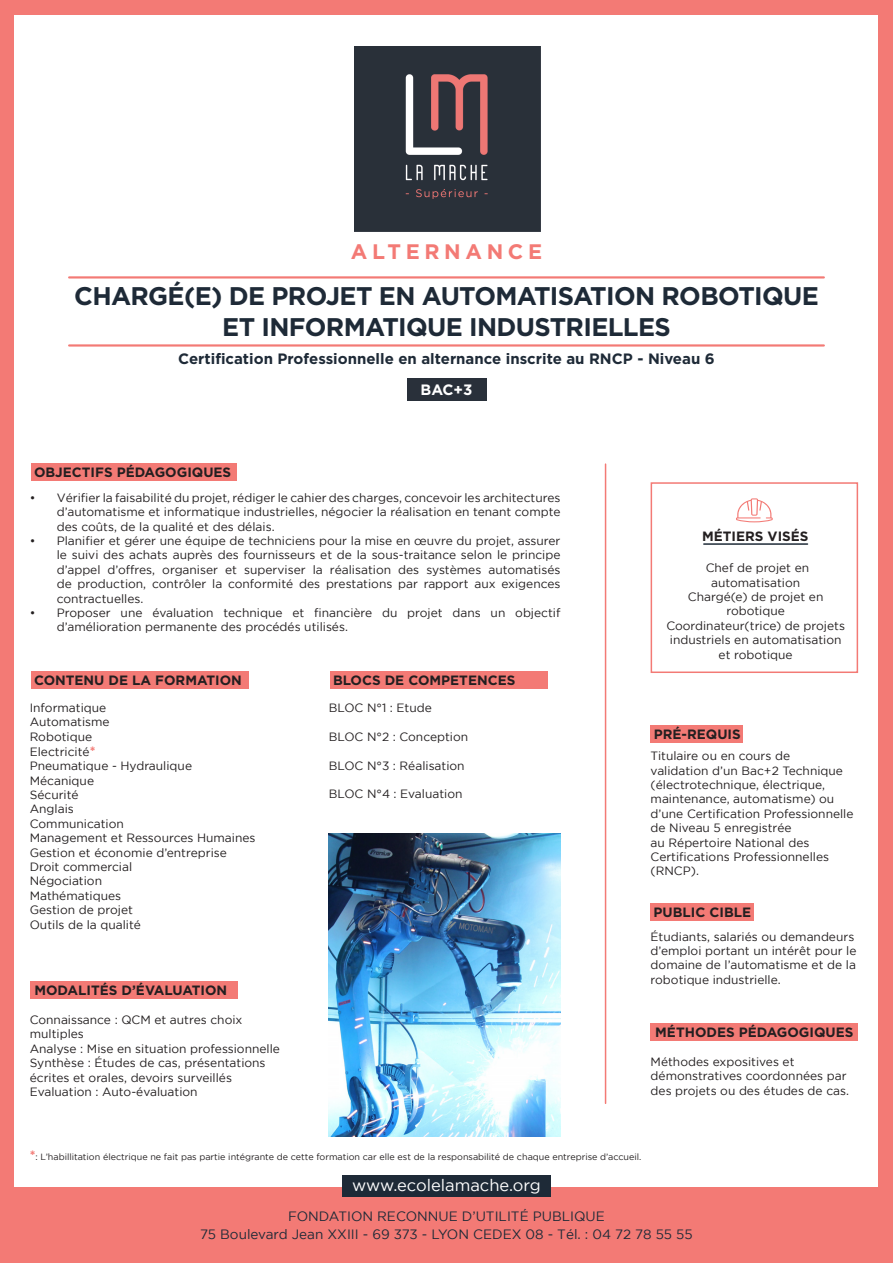
<style>
.page{position:relative;width:893px;height:1263px;background:#f37a75}
.page>*{position:absolute;margin:0;border:0;box-sizing:border-box;transform-origin:0 0}
.t1{font:700 25.5px "Gotham";letter-spacing:-.025em;color:#1e2a37}
.t2{font:700 21px "Gotham";letter-spacing:.22em;color:#f37a75}
.t3{font:19.95px "Gotham";letter-spacing:.16em;color:#f37b75}
.t4{font:16.5px "Gotham";color:#fff}
.t5{font:700 15px "Gotham";color:#1e2a37}
.t6{font:700 15px "Gotham";color:#fff}
.t7{font:700 13.5px "Gotham";color:#231f20}
.t8{font:13.5px "Gotham";color:#1e2a37}
.t9{font:12px/14.4px "Gotham";color:#231f20}
.t10{font:9px "Gotham";color:#231f20}
.s1{font-weight:700;font-size:13.5px;color:#f37a75}
</style>
<div class="page">
<div style="left:15px;top:15px;width:863px;height:1171px;background:#fff"></div>
<div style="left:342px;top:1176px;width:209px;height:21px;background:#1e2a37"></div>
<hr style="left:69px;top:276px;width:755px;height:2px;background:#f37a75">
<hr style="left:69px;top:344px;width:755px;height:3px;background:#f37a75">
<img style="left:354px;top:46px;width:186px;height:186px">
<hr style="left:605px;top:464px;width:1px;height:639px;background:#f37a75">
<div style="left:31px;top:463px;width:205px;height:17px;background:#f37a75"></div>
<div style="left:651px;top:904px;width:103px;height:17px;background:#f37a75"></div>
<div style="left:651px;top:725px;width:92px;height:17px;background:#f37a75"></div>
<div style="left:31px;top:672px;width:217px;height:17px;background:#f37a75"></div>
<div style="left:651px;top:1024px;width:207px;height:17px;background:#f37a75"></div>
<div style="left:30px;top:982px;width:207px;height:17px;background:#f37a75"></div>
<div style="left:407px;top:378px;width:79px;height:23px;background:#29303a"></div>
<hr style="left:704px;top:543px;width:103px;height:2px;background:#1e2a37">
<svg style="left:736px;top:498px;width:37px;height:24px"></svg>
<div style="left:651px;top:482px;width:207px;height:191px;border:2px solid #f37a75"></div>
<img style="left:329px;top:833px;width:231px;height:303px">
<div style="left:330px;top:672px;width:217px;height:17px;background:#f37a75"></div>
<p class="t2" style="left:351px;top:240px;width:193px">ALTERNANCE</p>
<p class="t3" style="left:358px;top:246px;width:164px">- Supérieur -</p>
<p class="t1" style="left:74px;top:281px;width:746px">CHARGÉ(E) DE PROJET EN AUTOMATISATION ROBOTIQUE</p>
<p class="t1" style="left:222px;top:312px;width:450px">ET INFORMATIQUE INDUSTRIELLES</p>
<p class="t5" style="left:178px;top:350px;width:538px">Certification Professionnelle en alternance inscrite au RNCP - Niveau 6</p>
<p class="t6" style="left:421px;top:381px;width:53px">BAC+3</p>
<p class="t7" style="left:34px;top:464px;width:199px">OBJECTIFS PÉDAGOGIQUES</p>
<p class="t9" style="left:57px;top:490px;width:505px;text-align:justify;text-indent:-27px">• Vérifier la faisabilité du projet, rédiger le cahier des charges, concevoir les architectures d’automatisme et informatique industrielles, négocier la réalisation en tenant compte des coûts, de la qualité et des délais.</p>
<p class="t9" style="left:57px;top:533px;width:505px;text-align:justify;text-indent:-27px">• Planifier et gérer une équipe de techniciens pour la mise en œuvre du projet, assurer le suivi des achats auprès des fournisseurs et de la sous-traitance selon le principe d’appel d’offres, organiser et superviser la réalisation des systèmes automatisés de production, contrôler la conformité des prestations par rapport aux exigences contractuelles.</p>
<p class="t9" style="left:57px;top:605px;width:505px;text-indent:-27px">• Proposer une évaluation technique et financière du projet dans un objectif d’amélioration permanente des procédés utilisés.</p>
<p class="t7" style="left:34px;top:673px;width:209px">CONTENU DE LA FORMATION</p>
<p class="t9" style="left:30px;top:700px;width:78px">Informatique</p>
<p class="t9" style="left:30px;top:715px;width:81px">Automatisme</p>
<p class="t9" style="left:30px;top:729px;width:64px">Robotique</p>
<p class="t9" style="left:30px;top:744px;width:67px">Electricité<span class="s1">*</span></p>
<p class="t9" style="left:30px;top:758px;width:164px">Pneumatique - Hydraulique</p>
<p class="t9" style="left:30px;top:773px;width:66px">Mécanique</p>
<p class="t9" style="left:30px;top:787px;width:50px">Sécurité</p>
<p class="t9" style="left:30px;top:802px;width:46px">Anglais</p>
<p class="t9" style="left:30px;top:816px;width:96px">Communication</p>
<p class="t9" style="left:30px;top:830px;width:227px">Management et Ressources Humaines</p>
<p class="t9" style="left:30px;top:845px;width:199px">Gestion et économie d’entreprise</p>
<p class="t9" style="left:30px;top:859px;width:104px">Droit commercial</p>
<p class="t9" style="left:30px;top:874px;width:74px">Négociation</p>
<p class="t9" style="left:30px;top:888px;width:93px">Mathématiques</p>
<p class="t9" style="left:30px;top:902px;width:105px">Gestion de projet</p>
<p class="t9" style="left:30px;top:917px;width:113px">Outils de la qualité</p>
<p class="t7" style="left:34px;top:982px;width:194px">MODALITÉS D’ÉVALUATION</p>
<p class="t9" style="left:30px;top:1012px;width:214px">Connaissance : QCM et autres choix multiples</p>
<p class="t9" style="left:30px;top:1041px;width:252px">Analyse : Mise en situation professionnelle</p>
<p class="t9" style="left:30px;top:1055px;width:237px">Synthèse : Études de cas, présentations écrites et orales, devoirs surveillés</p>
<p class="t9" style="left:30px;top:1084px;width:169px">Evaluation : Auto-évaluation</p>
<p class="t7" style="left:333px;top:673px;width:184px">BLOCS DE COMPETENCES</p>
<p class="t9" style="left:329px;top:700px;width:105px">BLOC N°1 : Etude</p>
<p class="t9" style="left:329px;top:729px;width:141px">BLOC N°2 : Conception</p>
<p class="t9" style="left:329px;top:758px;width:137px">BLOC N°3 : Réalisation</p>
<p class="t9" style="left:329px;top:787px;width:135px">BLOC N°4 : Evaluation</p>
<p class="t7" style="left:702px;top:528px;width:108px">MÉTIERS VISÉS</p>
<p class="t9" style="left:706px;top:560px;width:105px;text-align:center">Chef de projet en automatisation</p>
<p class="t9" style="left:688px;top:589px;width:137px;text-align:center">Chargé(e) de projet en robotique</p>
<p class="t9" style="left:666px;top:618px;width:180px;text-align:center">Coordinateur(trice) de projets industriels en automatisation et robotique</p>
<p class="t7" style="left:654px;top:726px;width:88px">PRÉ-REQUIS</p>
<p class="t9" style="left:651px;top:748px;width:204px">Titulaire ou en cours de<br>validation d’un Bac+2 Technique (électrotechnique, électrique, maintenance, automatisme) ou d’une Certification Professionnelle de Niveau 5 enregistrée<br>au Répertoire National des<br>Certifications Professionnelles (RNCP).</p>
<p class="t7" style="left:654px;top:904px;width:99px">PUBLIC CIBLE</p>
<p class="t9" style="left:651px;top:929px;width:207px">Étudiants, salariés ou demandeurs d’emploi portant un intérêt pour le domaine de l’automatisme et de la robotique industrielle.</p>
<p class="t7" style="left:655px;top:1025px;width:200px">MÉTHODES PÉDAGOGIQUES</p>
<p class="t9" style="left:651px;top:1054px;width:200px">Méthodes expositives et démonstratives coordonnées par des projets ou des études de cas.</p>
<p class="t10" style="left:30px;top:1152px;width:613px"><span class="s1">*</span>: L’habillitation électrique ne fait pas partie intégrante de cette formation car elle est de la responsabilité de chaque entreprise d’accueil.</p>
<p class="t4" style="left:352px;top:1176px;width:190px">www.ecolelamache.org</p>
<p class="t8" style="left:288px;top:1209px;width:318px">FONDATION RECONNUE D’UTILITÉ PUBLIQUE</p>
<p class="t8" style="left:200px;top:1227px;width:494px">75 Boulevard Jean XXIII - 69 373 - LYON CEDEX 08 - Tél. : 04 72 78 55 55</p>
</div>
